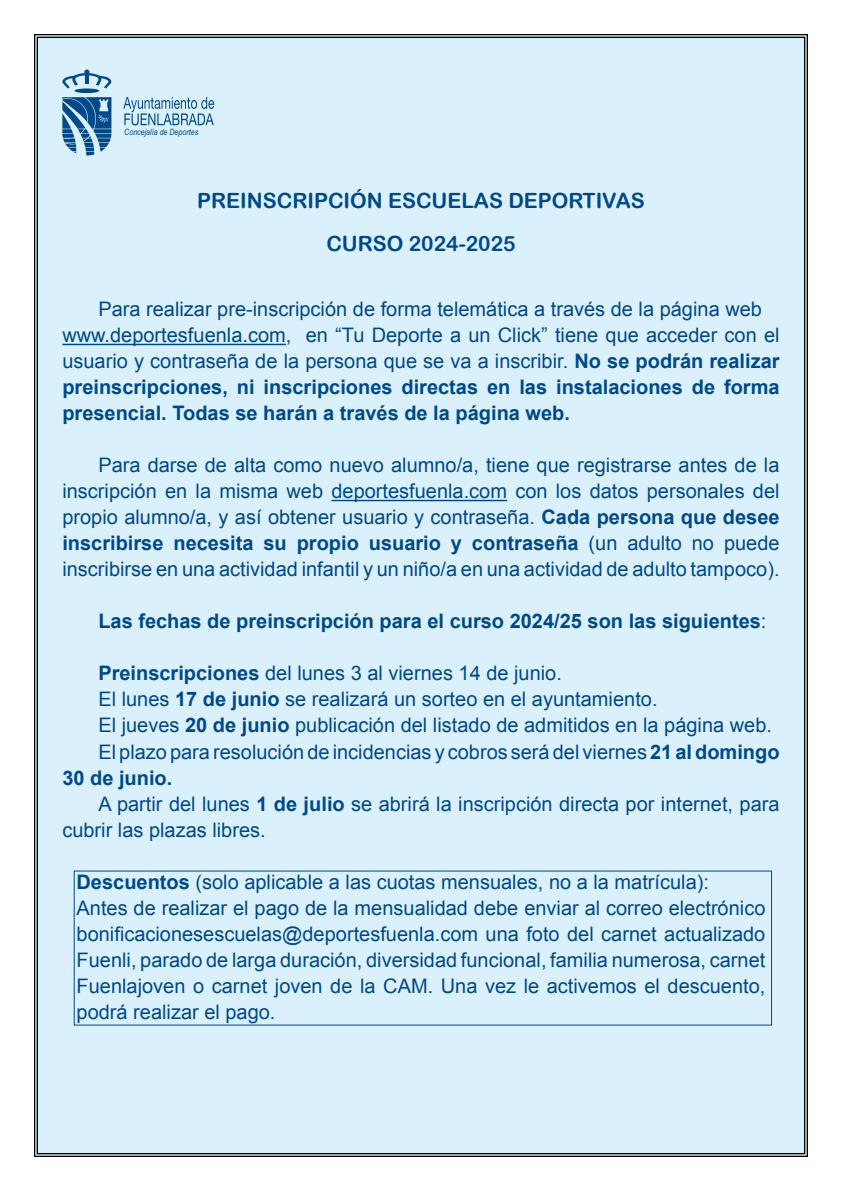
<style>
.page{position:relative;width:842px;height:1191px;background:#fff}
.page>*{position:absolute;margin:0;border:0;box-sizing:border-box;transform-origin:0 0}
.t1{font:21px/43.2px "Arial Rounded MT Bold";color:#004988;text-align:center}
.t2{font:20px/26px "Arial";color:#004988}
.t3{font:700 20px "Arial";color:#004988}
.t4{font:italic 8.7px "Arial";color:#004988;scale:.81 1}
.s1{font-weight:700}
.s2{font-weight:400}
</style>
<div class="page">
<div style="left:34px;top:34px;width:774px;height:1123px;background:#dbf0fd"></div>
<svg style="left:62px;top:97px;width:49px;height:58px;background:#5287b3"></svg>
<svg style="left:123px;top:97px;width:91px;height:28px;background:#a1c3de"></svg>
<div style="left:74px;top:88px;width:25px;height:5px;background:#004988;border-radius:50%"></div>
<svg style="left:62px;top:69px;width:50px;height:19px"></svg>
<hr style="left:62px;top:344px;width:224px;height:1px;background:#004988">
<hr style="left:331px;top:500px;width:176px;height:1px;background:#004988">
<p class="t4" style="left:124px;top:126px;width:93px">Concejalía de Deportes</p>
<p class="t1" style="left:197px;top:179px;width:449px">PREINSCRIPCIÓN ESCUELAS DEPORTIVAS<br>CURSO 2024-2025</p>
<p class="t2" style="left:62px;top:296px;width:719px;text-indent:36px">Para realizar pre-inscripción de forma telemática a través de la página web www.deportesfuenla.com, en “Tu Deporte a un Click” tiene que acceder con el usuario y contraseña de la persona que se va a inscribir. <span class="s1">No se podrán realizar preinscripciones, ni inscripciones directas en las instalaciones de forma presencial. Todas se harán a través de la página web.</span></p>
<p class="t2" style="left:62px;top:452px;width:719px;text-align:justify;text-indent:36px">Para darse de alta como nuevo alumno/a, tiene que registrarse antes de la inscripción en la misma web deportesfuenla.com con los datos personales del propio alumno/a, y así obtener usuario y contraseña. <span class="s1">Cada persona que desee inscribirse necesita su propio usuario y contraseña</span> (un adulto no puede inscribirse en una actividad infantil y un niño/a en una actividad de adulto tampoco).</p>
<p class="t3" style="left:98px;top:608px;width:670px">Las fechas de preinscripción para el curso 2024/25 son las siguientes<span class="s2">:</span></p>
<p class="t2" style="left:98px;top:660px;width:465px"><span class="s1">Preinscripciones</span> del lunes 3 al viernes 14 de junio.</p>
<p class="t2" style="left:98px;top:686px;width:561px">El lunes <span class="s1">17 de junio</span> se realizará un sorteo en el ayuntamiento.</p>
<p class="t2" style="left:98px;top:712px;width:675px">El jueves <span class="s1">20 de junio</span> publicación del listado de admitidos en la página web.</p>
<p class="t2" style="left:98px;top:738px;width:683px">El plazo para resolución de incidencias y cobros será del viernes <span class="s1">21 al domingo</span></p>
<p class="t3" style="left:62px;top:764px;width:112px">30 de junio.</p>
<p class="t2" style="left:98px;top:790px;width:683px">A partir del lunes <span class="s1">1 de julio</span> se abrirá la inscripción directa por internet, para</p>
<p class="t2" style="left:62px;top:816px;width:205px">cubrir las plazas libres.</p>
<p class="t2" style="left:77px;top:868px;width:690px"><span class="s1">Descuentos</span> (solo aplicable a las cuotas mensuales, no a la matrícula):<br>Antes de realizar el pago de la mensualidad debe enviar al correo electrónico bonificacionesescuelas@deportesfuenla.com una foto del carnet actualizado Fuenli, parado de larga duración, diversidad funcional, familia numerosa, carnet Fuenlajoven o carnet joven de la CAM. Una vez le activemos el descuento, podrá realizar el pago.</p>
</div>
